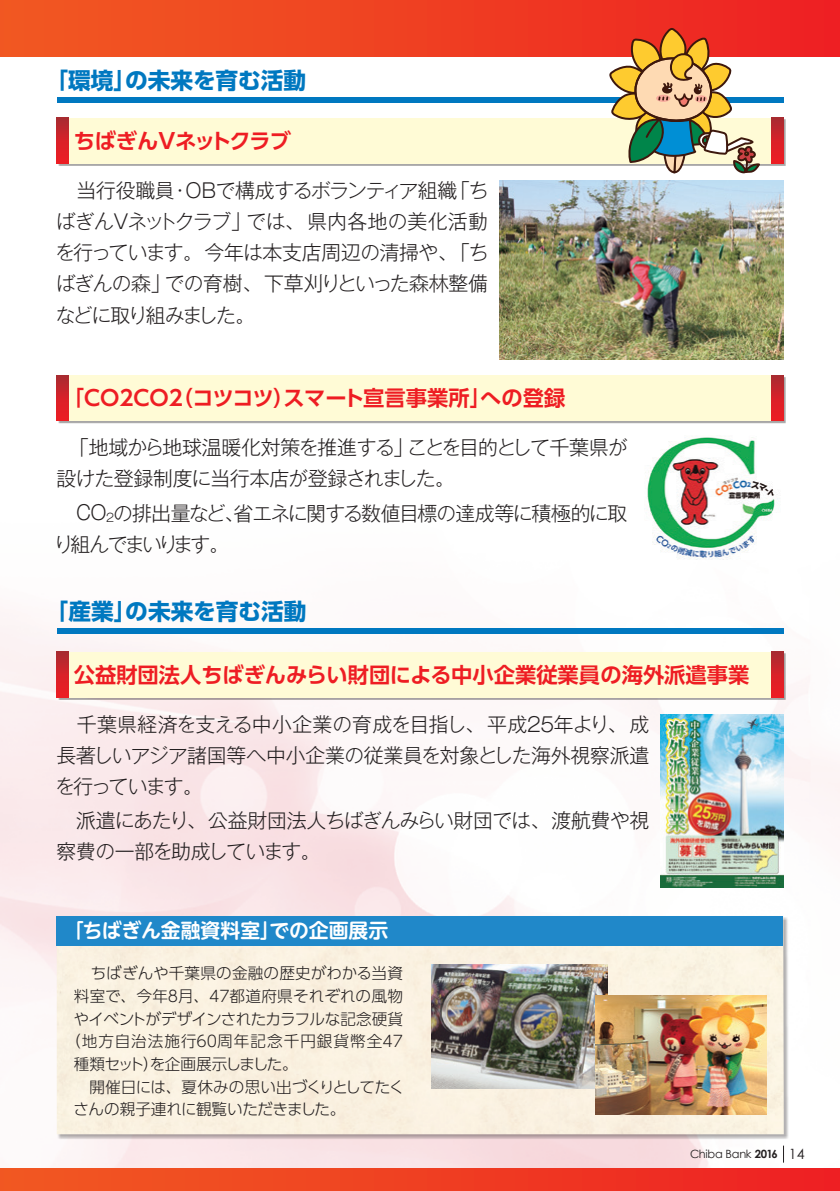
<style>
.page{position:relative;width:840px;height:1191px;background:#fff}
.page>*{position:absolute;margin:0;border:0;box-sizing:border-box;transform-origin:0 0}
.t1{font:700 22.6px "UD Shin Go Pro";color:#0078c0}
.t2{font:700 21.2px "UD Shin Go Pro De";color:#ee1d23}
.t3{font:700 21.2px "UD Shin Go Pro De";letter-spacing:-.03em;color:#ee1d23}
.t4{font:300 19.8px/31.2px "Gothic MB101 Pro";letter-spacing:-.04em;color:#231f20;text-align:justify}
.t5{font:300 19.8px/31.2px "Gothic MB101 Pro";letter-spacing:-.07em;color:#231f20}
.t6{font:700 19.8px "UD Shin M Go Pro De";color:#fff}
.t7{font:300 15.6px "UD Shin Go Pro";color:#231f20}
.t8{font:300 15.6px "UD Shin Go Pro";letter-spacing:-.035em;color:#231f20}
.t9{font:300 15.6px "UD Shin Go Pro";letter-spacing:.065em;color:#231f20}
.t10{font:300 15.6px "UD Shin Go Pro";letter-spacing:-.02em;color:#231f20}
.t11{font:300 15.6px "UD Shin Go Pro";letter-spacing:-.025em;color:#231f20}
.t12{font:300 15.6px "UD Shin Go Pro";letter-spacing:-.06em;color:#231f20}
.t13{font:11.4px "Century Gothic";letter-spacing:-.025em;color:#231f20}
.s1{font-size:11.6px}
.s2{font-weight:700}
.s3{font-size:14.2px}
</style>
<div class="page">
<img style="left:0;top:559px;width:839px;height:609px">
<div style="left:0;top:1168px;width:839px;height:23px;background:linear-gradient(to right,#f15b22,#ee2123)"></div>
<div style="left:58px;top:118px;width:727px;height:48px;background:#231f20;opacity:.4"></div>
<div style="left:57px;top:118px;width:725px;height:45px;background:#fffbd6"></div>
<div style="left:58px;top:376px;width:727px;height:47px;background:#231f20;opacity:.4"></div>
<div style="left:57px;top:375px;width:725px;height:46px;background:#fffbd6"></div>
<div style="left:58px;top:652px;width:727px;height:48px;background:#231f20;opacity:.4"></div>
<div style="left:57px;top:652px;width:725px;height:45px;background:#fffbd6"></div>
<svg style="left:782px;top:1145px;width:1px;height:17px"></svg>
<svg style="left:57px;top:118px;width:11px;height:45px"></svg>
<svg style="left:57px;top:375px;width:11px;height:46px"></svg>
<svg style="left:57px;top:652px;width:11px;height:45px"></svg>
<svg style="left:771px;top:118px;width:11px;height:45px"></svg>
<svg style="left:771px;top:375px;width:11px;height:46px"></svg>
<svg style="left:771px;top:652px;width:11px;height:45px"></svg>
<img style="left:499px;top:180px;width:283px;height:179px">
<img style="left:645px;top:437px;width:133px;height:122px">
<img style="left:660px;top:714px;width:122px;height:173px">
<div style="left:57px;top:916px;width:731px;height:223px;background:#231f20;opacity:.4"></div>
<div style="left:57px;top:916px;width:726px;height:218px;background:#faf2e1"></div>
<div style="left:57px;top:916px;width:725px;height:29px;background:#2088c9"></div>
<img style="left:431px;top:964px;width:176px;height:125px">
<img style="left:595px;top:995px;width:170px;height:119px">
<div style="left:0;top:0;width:839px;height:57px;background:linear-gradient(to right,#f15b22,#ee2123)"></div>
<div style="left:57px;top:97px;width:725px;height:6px;background:#0078c0"></div>
<div style="left:57px;top:628px;width:726px;height:6px;background:#0078c0"></div>
<svg style="left:609px;top:28px;width:151px;height:146px"></svg>
<p class="t1" style="left:45px;top:62px;width:262px">「環境」の未来を育む活動</p>
<p class="t3" style="left:74px;top:123px;width:219px">ちばぎんVネットクラブ</p>
<p class="t4" style="left:55px;top:172px;width:435px">　当行役職員・OBで構成するボランティア組織「ちばぎんVネットクラブ」では、県内各地の美化活動を行っています。今年は本支店周辺の清掃や、「ちばぎんの森」での育樹、下草刈りといった森林整備などに取り組みました。</p>
<p class="t2" style="left:63px;top:381px;width:504px">「CO2CO2（コツコツ）スマート宣言事業所」への登録</p>
<p class="t4" style="left:57px;top:429px;width:572px">　「地域から地球温暖化対策を推進する」ことを目的として千葉県が設けた登録制度に当行本店が登録されました。</p>
<p class="t5" style="left:54px;top:494px;width:575px">　CO<span class="s1">2</span>の排出量など、省エネに関する数値目標の達成等に積極的に取り組んでまいります。</p>
<p class="t1" style="left:46px;top:593px;width:262px">「産業」の未来を育む活動</p>
<p class="t2" style="left:74px;top:657px;width:676px">公益財団法人ちばぎんみらい財団による中小企業従業員の海外派遣事業</p>
<p class="t4" style="left:55px;top:706px;width:595px">　千葉県経済を支える中小企業の育成を目指し、平成25年より、成長著しいアジア諸国等へ中小企業の従業員を対象とした海外視察派遣を行っています。</p>
<p class="t4" style="left:57px;top:802px;width:594px">　派遣にあたり、公益財団法人ちばぎんみらい財団では、渡航費や視察費の一部を助成しています。</p>
<p class="t6" style="left:64px;top:914px;width:326px">「ちばぎん金融資料室」での企画展示</p>
<p class="t7" style="left:91px;top:960px;width:313px">ちばぎんや千葉県の金融の歴史がわかる当資</p>
<p class="t7" style="left:74px;top:983px;width:330px">料室で、今年8月、47都道府県それぞれの風物</p>
<p class="t8" style="left:73px;top:1006px;width:331px">やイベントがデザインされたカラフルな記念硬貨</p>
<p class="t9" style="left:65px;top:1028px;width:339px">（地方自治法施行60周年記念千円銀貨幣全47</p>
<p class="t12" style="left:74px;top:1051px;width:225px">種類セット）を企画展示しました。</p>
<p class="t10" style="left:74px;top:1074px;width:332px">　開催日には、夏休みの思い出づくりとしてたく</p>
<p class="t11" style="left:73px;top:1096px;width:273px">さんの親子連れに観覧いただきました。</p>
<p class="t13" style="left:689px;top:1147px;width:116px">Chiba Bank <span class="s2">2016</span> <span class="s3">14</span></p>
</div>
